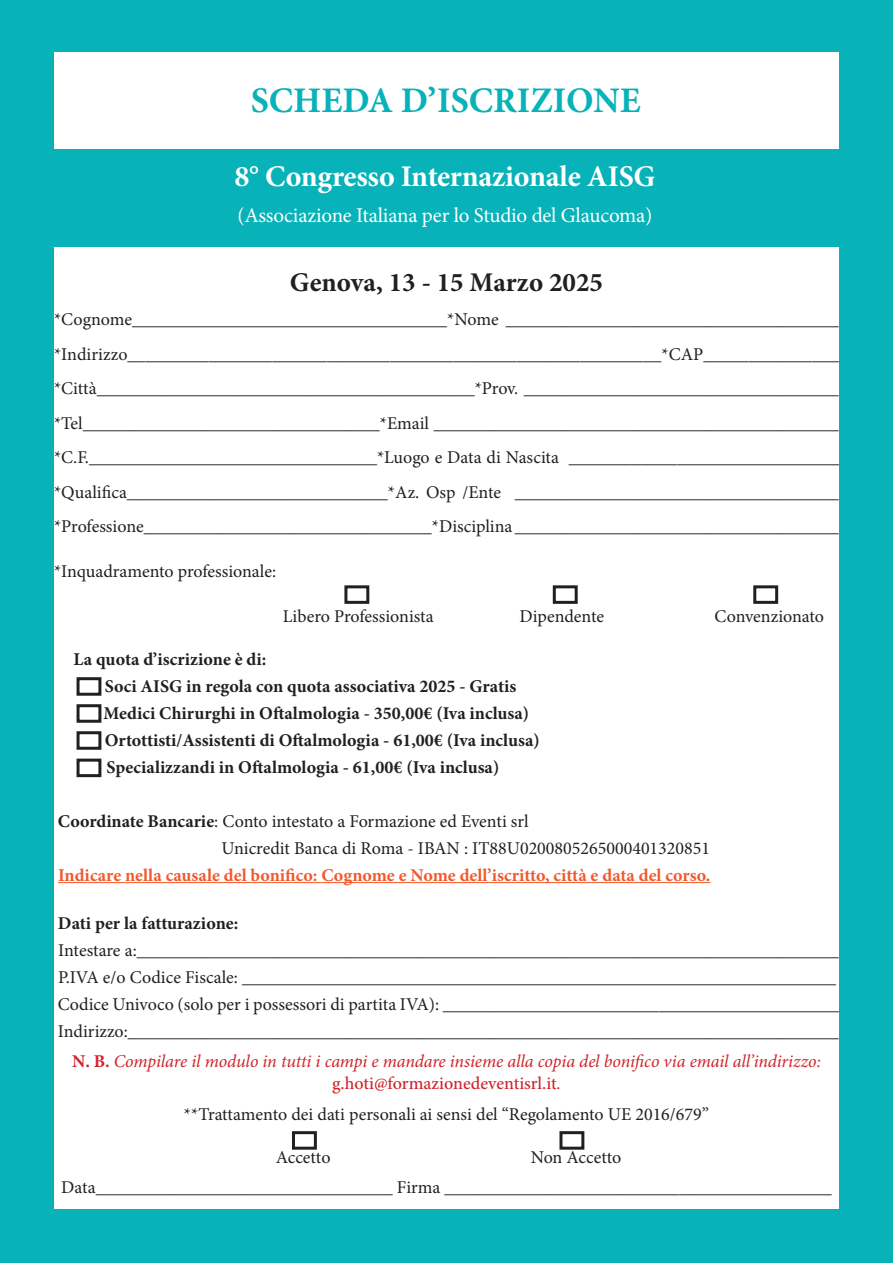
<style>
.page{position:relative;width:893px;height:1263px;background:#07b2b8}
.page>*{position:absolute;margin:0;border:0;box-sizing:border-box;transform-origin:0 0}
.t1{font:700 36px "Minion Pro";color:#07b2b8}
.t2{font:700 30px "Minion Pro";letter-spacing:-.01em;color:#fff}
.t3{font:700 27px "Minion Pro";color:#231f20}
.t4{font:21px "Minion Pro";letter-spacing:-.01em;color:#fff}
.t5{font:18px/34.5px "Minion Pro";color:#231f20;text-align:justify}
.t6{font:700 18px "Minion Pro";color:#231f20}
.t7{font:italic 18px/21.6px "Minion Pro";letter-spacing:-.005em;color:#d1232a;text-align:center}
.t8{font:700 18px "Minion Pro";color:#f1592c}
.s1{font-weight:700}
.s2{font-weight:700;font-style:normal}
.s3{font-weight:500;font-style:normal}
</style>
<div class="page">
<div style="left:54px;top:52px;width:785px;height:1157px;background:#fff"></div>
<hr style="left:58px;top:882px;width:67px;height:1px;background:#f1592c">
<hr style="left:125px;top:882px;width:196px;height:1px;background:#f1592c">
<hr style="left:321px;top:882px;width:389px;height:1px;background:#f1592c">
<div style="left:559px;top:1131px;width:25px;height:19px;border:3px solid #231f20"></div>
<div style="left:292px;top:1131px;width:25px;height:19px;border:3px solid #231f20"></div>
<div style="left:45px;top:149px;width:800px;height:98px;background:#07b2b8"></div>
<div style="left:344px;top:585px;width:25px;height:19px;border:3px solid #231f20"></div>
<div style="left:553px;top:585px;width:25px;height:19px;border:3px solid #231f20"></div>
<div style="left:753px;top:585px;width:25px;height:19px;border:3px solid #231f20"></div>
<div style="left:77px;top:731px;width:24px;height:19px;border:3px solid #231f20"></div>
<div style="left:77px;top:759px;width:24px;height:18px;border:3px solid #231f20"></div>
<div style="left:77px;top:677px;width:24px;height:19px;border:3px solid #231f20"></div>
<div style="left:77px;top:704px;width:24px;height:19px;border:3px solid #231f20"></div>
<p class="t1" style="left:251px;top:75px;width:392px">SCHEDA D’ISCRIZIONE</p>
<p class="t2" style="left:235px;top:155px;width:422px">8° Congresso Internazionale AISG</p>
<p class="t4" style="left:238px;top:201px;width:416px">(Associazione Italiana per lo Studio del Glaucoma)</p>
<p class="t3" style="left:290px;top:263px;width:315px">Genova, 13 - 15 Marzo 2025</p>
<p class="t5" style="left:54px;top:302px;width:787px">*Cognome___________________________________*Nome _____________________________________ *Indirizzo___________________________________________________________*CAP_______________ *Città__________________________________________*Prov. ___________________________________ *Tel_________________________________*Email _____________________________________________ *C.F.________________________________*Luogo e Data di Nascita ______________________________ *Qualifica_____________________________*Az. Osp /Ente ____________________________________</p>
<p class="t5" style="left:54px;top:509px;width:786px">*Professione________________________________*Disciplina ____________________________________</p>
<p class="t5" style="left:54px;top:554px;width:224px">*Inquadramento professionale:</p>
<p class="t5" style="left:283px;top:599px;width:152px">Libero Professionista</p>
<p class="t5" style="left:520px;top:599px;width:86px">Dipendente</p>
<p class="t5" style="left:714px;top:599px;width:111px">Convenzionato</p>
<p class="t6" style="left:74px;top:646px;width:194px">La quota d’iscrizione è di:</p>
<p class="t6" style="left:105px;top:673px;width:413px">Soci AISG in regola con quota associativa 2025 - Gratis</p>
<p class="t6" style="left:103px;top:700px;width:427px">Medici Chirurghi in Oftalmologia - 350,00€ (Iva inclusa)</p>
<p class="t6" style="left:105px;top:727px;width:436px">Ortottisti/Assistenti di Oftalmologia - 61,00€ (Iva inclusa)</p>
<p class="t6" style="left:106px;top:754px;width:394px">Specializzandi in Oftalmologia - 61,00€ (Iva inclusa)</p>
<p class="t5" style="left:58px;top:804px;width:472px"><span class="s1">Coordinate Bancarie</span>: Conto intestato a Formazione ed Eventi srl</p>
<p class="t5" style="left:222px;top:831px;width:490px">Unicredit Banca di Roma - IBAN : IT88U0200805265000401320851</p>
<p class="t8" style="left:58px;top:862px;width:654px">Indicare nella causale del bonifico: Cognome e Nome dell’iscritto, città e data del corso.</p>
<p class="t6" style="left:58px;top:910px;width:182px">Dati per la fatturazione:</p>
<p class="t5" style="left:58px;top:933px;width:782px">Intestare a:______________________________________________________________________________</p>
<p class="t5" style="left:58px;top:960px;width:780px">P.IVA e/o Codice Fiscale: __________________________________________________________________</p>
<p class="t5" style="left:58px;top:987px;width:783px">Codice Univoco (solo per i possessori di partita IVA): ____________________________________________</p>
<p class="t5" style="left:58px;top:1014px;width:782px">Indirizzo:_______________________________________________________________________________</p>
<p class="t7" style="left:72px;top:1051px;width:750px"><span class="s2">N. B.</span> Compilare il modulo in tutti i campi e mandare insieme alla copia del bonifico via email all’indirizzo: <span class="s3">g.hoti@formazionedeventisrl.it</span>.</p>
<p class="t5" style="left:184px;top:1097px;width:527px">**Trattamento dei dati personali ai sensi del “Regolamento UE 2016/679”</p>
<p class="t5" style="left:276px;top:1140px;width:56px">Accetto</p>
<p class="t5" style="left:531px;top:1140px;width:92px">Non Accetto</p>
<p class="t5" style="left:61px;top:1170px;width:772px">Data_________________________________ Firma ___________________________________________</p>
</div>
